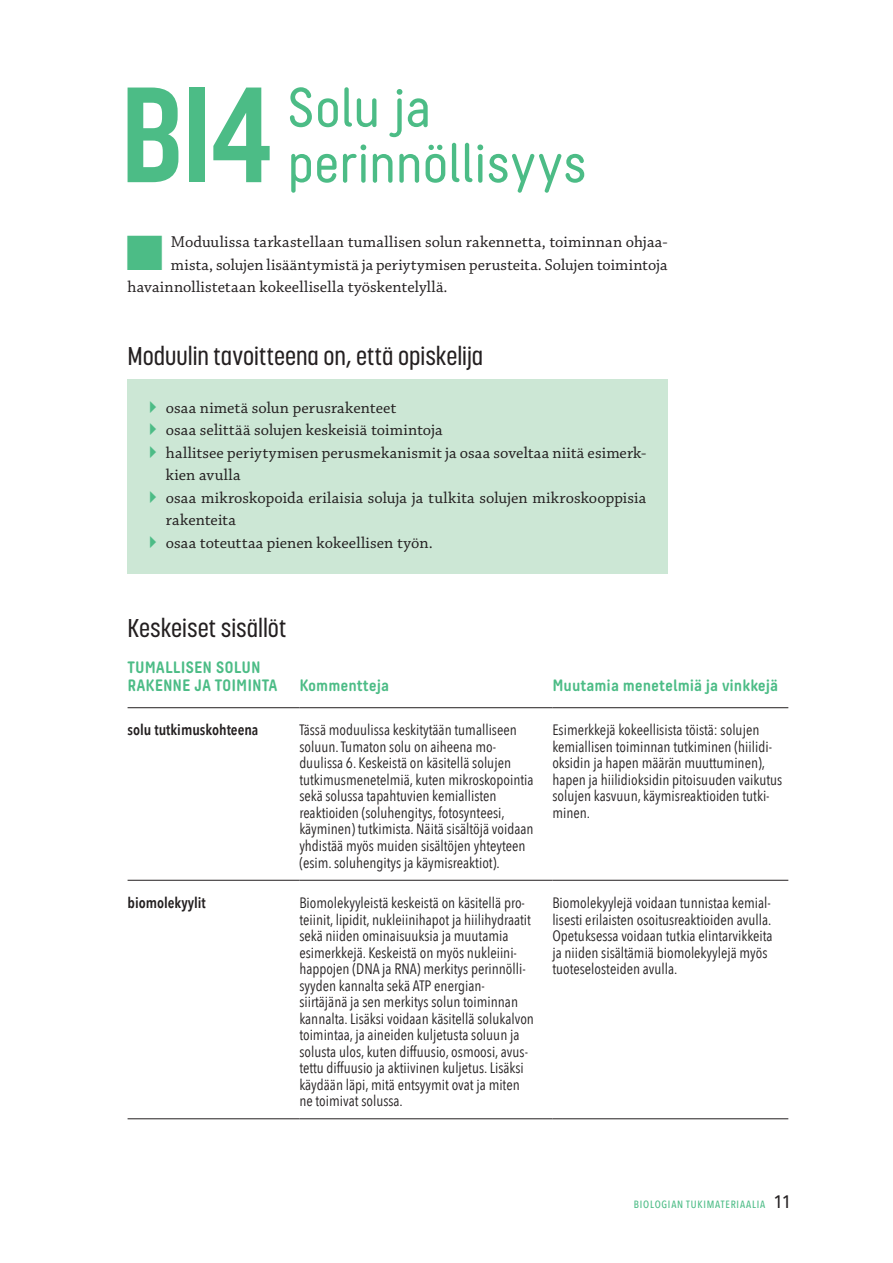
<style>
.page{position:relative;width:893px;height:1263px;background:#fff}
.page>*{position:absolute;margin:0;border:0;box-sizing:border-box;transform-origin:0 0}
.ots_1{font:700 134.25px "Korolev Condensed";color:#4cbc86}
.ots_1-2{font:55.5px/55.5px "Decima Round A";letter-spacing:-.01em;color:#4cbc86}
.ots_2{font:500 25.5px "Korolev Condensed";color:#231f20}
.leipa_ang{font:16.5px/22.5px "Chaparral Pro";letter-spacing:.005em;color:#231f20}
.ots_3_pieni{font:700 16.5px "Decima Round A";color:#4cbc86}
.ots_3{font:700 16.5px/18px "Decima Round A";color:#4cbc86}
.loota_1{font:15px/16.5px "Avenir Next Condensed";color:#231f20}
.loota_bold{font:600 15px "Avenir Next Condensed";color:#231f20}
.t1{font:500 10.5px "Avenir Next Condensed";letter-spacing:.075em;color:#4cbc86}
.s1{font-size:18px;color:#231f20}
</style>
<div class="page">
<div style="left:128px;top:379px;width:540px;height:59px;background:#cce7d5"></div>
<div style="left:128px;top:424px;width:540px;height:82px;background:#cce7d5"></div>
<div style="left:128px;top:469px;width:540px;height:82px;background:#cce7d5"></div>
<div style="left:128px;top:514px;width:540px;height:59px;background:#cce7d5"></div>
<hr style="left:128px;top:880px;width:171px;height:1px;background:#231f20">
<hr style="left:299px;top:880px;width:253px;height:1px;background:#231f20">
<hr style="left:552px;top:880px;width:236px;height:1px;background:#231f20">
<hr style="left:128px;top:707px;width:171px;height:1px;background:#231f20">
<hr style="left:299px;top:707px;width:253px;height:1px;background:#231f20">
<hr style="left:552px;top:707px;width:236px;height:1px;background:#231f20">
<hr style="left:128px;top:1118px;width:171px;height:1px;background:#231f20">
<hr style="left:299px;top:1118px;width:253px;height:1px;background:#231f20">
<hr style="left:552px;top:1118px;width:236px;height:1px;background:#231f20">
<p class="ots_1" style="left:120px;top:56px;width:155px">BI4</p>
<p class="ots_1-2" style="left:287px;top:80px;width:301px">Solu ja perinnöllisyys</p>
<p class="leipa_ang" style="left:171px;top:231px;width:498px">Moduulissa tarkastellaan tumallisen solun rakennetta, toiminnan ohjaa-</p>
<p class="leipa_ang" style="left:171px;top:254px;width:498px">mista, solujen lisääntymistä ja periytymisen perusteita. Solujen toimintoja</p>
<p class="leipa_ang" style="left:128px;top:276px;width:322px">havainnollistetaan kokeellisella työskentelyllä.</p>
<p class="ots_2" style="left:128px;top:341px;width:357px">Moduulin tavoitteena on, että opiskelija</p>
<p class="leipa_ang" style="left:166px;top:397px;width:232px">osaa nimetä solun perusrakenteet</p>
<p class="leipa_ang" style="left:166px;top:419px;width:278px">osaa selittää solujen keskeisiä toimintoja</p>
<p class="leipa_ang" style="left:166px;top:442px;width:482px">hallitsee periytymisen perusmekanismit ja osaa soveltaa niitä esimerk&shy;kien avulla</p>
<p class="leipa_ang" style="left:166px;top:487px;width:482px">osaa mikroskopoida erilaisia soluja ja tulkita solujen mikroskooppisia rakenteita</p>
<p class="leipa_ang" style="left:166px;top:532px;width:268px">osaa toteuttaa pienen kokeellisen työn.</p>
<p class="ots_2" style="left:128px;top:613px;width:160px">Keskeiset sisällöt</p>
<p class="ots_3" style="left:128px;top:658px;width:151px">TUMALLISEN SOLUN<br>RAKENNE JA TOIMINTA</p>
<p class="ots_3_pieni" style="left:299px;top:675px;width:91px">Kommentteja</p>
<p class="ots_3_pieni" style="left:552px;top:675px;width:227px">Muutamia menetelmiä ja vinkkejä</p>
<p class="loota_bold" style="left:128px;top:717px;width:132px">solu tutkimuskohteena</p>
<p class="loota_1" style="left:299px;top:721px;width:236px">Tässä moduulissa keskitytään tumalliseen soluun. Tumaton solu on aiheena mo&shy;duulissa 6. Keskeistä on käsitellä solujen tutkimusmenetelmiä, kuten mikroskopointia sekä solussa tapahtuvien kemiallisten reaktioiden (soluhengitys, fotosynteesi, käyminen) tutkimista. Näitä sisältöjä voidaan yhdistää myös muiden sisältöjen yhteyteen (esim. soluhengitys ja käymisreaktiot).</p>
<p class="loota_1" style="left:552px;top:721px;width:232px">Esimerkkejä kokeellisista töistä: solujen kemiallisen toiminnan tutkiminen (hiilidi&shy;oksidin ja hapen määrän muuttuminen), hapen ja hiilidioksidin pitoisuuden vaikutus solujen kasvuun, käymisreaktioiden tutki&shy;minen.</p>
<p class="loota_bold" style="left:128px;top:890px;width:80px">biomolekyylit</p>
<p class="loota_1" style="left:299px;top:894px;width:236px">Biomolekyyleistä keskeistä on käsitellä pro&shy;teiinit, lipidit, nukleiinihapot ja hiilihydraatit sekä niiden ominaisuuksia ja muutamia esimerkkejä. Keskeistä on myös nukleiini&shy;happojen (DNA ja RNA) merkitys perinnölli&shy;syyden kannalta sekä ATP energian&shy;siirtäjänä ja sen merkitys solun toiminnan kannalta. Lisäksi voidaan käsitellä solukalvon toimintaa, ja aineiden kuljetusta soluun ja solusta ulos, kuten diffuusio, osmoosi, avus&shy;tettu diffuusio ja aktiivinen kuljetus. Lisäksi käydään läpi, mitä entsyymit ovat ja miten ne toimivat solussa.</p>
<p class="loota_1" style="left:552px;top:894px;width:222px">Biomolekyylejä voidaan tunnistaa kemial&shy;lisesti erilaisten osoitusreaktioiden avulla.<br>Opetuksessa voidaan tutkia elintarvikkeita ja niiden sisältämiä biomolekyylejä myös tuoteselosteiden avulla.</p>
<p class="t1" style="left:634px;top:1198px;width:158px">BIOLOGIAN TUKIMATERIAALIA <span class="s1">11</span></p>
</div>
